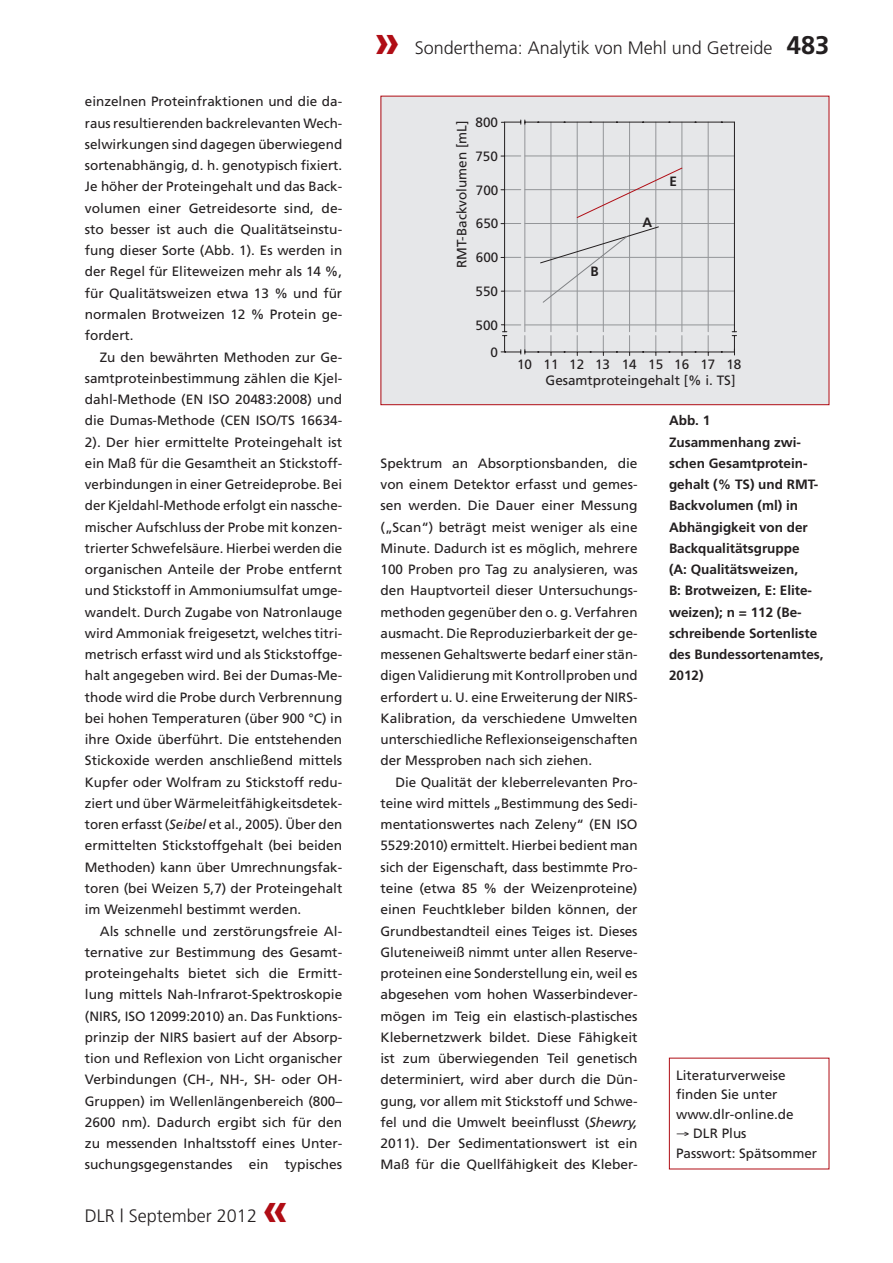
<style>
.page{position:relative;width:893px;height:1263px;background:#fff}
.page>*{position:absolute;margin:0;border:0;box-sizing:border-box;transform-origin:0 0}
.t1{font:700 46.5px "Frutiger";color:#b00d15}
.t2{font:300 18px "Frutiger";color:#231f20}
.t3{font:13.5px/21.3px "Frutiger";color:#231f20;text-align:justify}
.t4{font:700 13.5px/21.3px "Frutiger";color:#231f20}
.s1{font-style:italic}
.s2{font-weight:700;font-size:46.5px;color:#b00d15}
.s3{font-weight:700;font-size:25.5px}
</style>
<div class="page">
<div style="left:381px;top:96px;width:448px;height:309px;background:#e6e7e9"></div>
<hr style="left:707px;top:122px;width:1px;height:210px;background:#939598">
<hr style="left:681px;top:122px;width:1px;height:210px;background:#939598">
<hr style="left:655px;top:122px;width:1px;height:210px;background:#939598">
<hr style="left:629px;top:122px;width:1px;height:210px;background:#939598">
<hr style="left:603px;top:122px;width:1px;height:210px;background:#939598">
<hr style="left:577px;top:122px;width:1px;height:210px;background:#939598">
<hr style="left:550px;top:122px;width:1px;height:210px;background:#939598">
<hr style="left:524px;top:122px;width:1px;height:210px;background:#939598">
<svg style="left:707px;top:336px;width:1px;height:20px"></svg>
<svg style="left:681px;top:336px;width:1px;height:20px"></svg>
<svg style="left:655px;top:336px;width:1px;height:20px"></svg>
<svg style="left:629px;top:336px;width:1px;height:20px"></svg>
<svg style="left:603px;top:336px;width:1px;height:20px"></svg>
<svg style="left:577px;top:336px;width:1px;height:20px"></svg>
<svg style="left:550px;top:336px;width:1px;height:20px"></svg>
<hr style="left:525px;top:352px;width:209px;height:1px;background:#231f20">
<hr style="left:525px;top:122px;width:209px;height:1px;background:#231f20">
<hr style="left:525px;top:156px;width:209px;height:1px;background:#939598">
<hr style="left:525px;top:189px;width:209px;height:1px;background:#939598">
<hr style="left:525px;top:223px;width:209px;height:1px;background:#939598">
<hr style="left:525px;top:257px;width:209px;height:1px;background:#939598">
<hr style="left:525px;top:291px;width:209px;height:1px;background:#939598">
<hr style="left:525px;top:325px;width:209px;height:1px;background:#939598">
<svg style="left:501px;top:156px;width:20px;height:1px"></svg>
<svg style="left:501px;top:189px;width:20px;height:1px"></svg>
<svg style="left:501px;top:223px;width:20px;height:1px"></svg>
<svg style="left:501px;top:257px;width:20px;height:1px"></svg>
<svg style="left:501px;top:291px;width:20px;height:1px"></svg>
<hr style="left:504px;top:122px;width:1px;height:210px;background:#231f20">
<svg style="left:501px;top:324px;width:24px;height:30px"></svg>
<hr style="left:734px;top:122px;width:1px;height:210px;background:#231f20">
<svg style="left:576px;top:167px;width:107px;height:52px"></svg>
<svg style="left:539px;top:226px;width:120px;height:77px"></svg>
<svg style="left:501px;top:120px;width:24px;height:4px"></svg>
<svg style="left:732px;top:331px;width:4px;height:24px"></svg>
<p class="t3" style="left:85px;top:92px;width:259px">einzelnen Proteinfraktionen und die da&shy;raus resultierenden backrelevanten Wech&shy;selwirkungen sind dagegen überwiegend sortenabhängig, d. h. genotypisch fixiert.<br>Je höher der Proteingehalt und das Back&shy;volumen einer Getreidesorte sind, de&shy;sto besser ist auch die Qualitätseinstu&shy;fung dieser Sorte (Abb. 1). Es werden in der Regel für Eliteweizen mehr als 14 %, für Qualitätsweizen etwa 13 % und für normalen Brotweizen 12 % Protein ge&shy;fordert.</p>
<p class="t3" style="left:85px;top:347px;width:259px;text-indent:15px">Zu den bewährten Methoden zur Ge&shy;samtproteinbestimmung zählen die Kjel&shy;dahl-Methode (EN ISO 20483:2008) und die Dumas-Methode (CEN ISO/TS 16634- 2). Der hier ermittelte Proteingehalt ist ein Maß für die Gesamtheit an Stickstoff&shy;verbindungen in einer Getreideprobe. Bei der Kjeldahl-Methode erfolgt ein nassche&shy;mischer Aufschluss der Probe mit konzen&shy;trierter Schwefelsäure. Hierbei werden die organischen Anteile der Probe entfernt und Stickstoff in Ammoniumsulfat umge&shy;wandelt. Durch Zugabe von Natronlauge wird Ammoniak freigesetzt, welches titri&shy;metrisch erfasst wird und als Stickstoffge&shy;halt angegeben wird. Bei der Dumas-Me&shy;thode wird die Probe durch Verbrennung bei hohen Temperaturen (über 900 °C) in ihre Oxide überführt. Die entstehenden Stickoxide werden anschließend mittels Kupfer oder Wolfram zu Stickstoff redu&shy;ziert und über Wärmeleitfähigkeitsdetek&shy;toren erfasst (<span class="s1">Seibel</span> et al., 2005). Über den ermittelten Stickstoffgehalt (bei beiden Methoden) kann über Umrechnungsfak&shy;toren (bei Weizen 5,7) der Proteingehalt im Weizenmehl bestimmt werden.</p>
<p class="t3" style="left:85px;top:921px;width:259px;text-indent:15px">Als schnelle und zerstörungsfreie Al&shy;ternative zur Bestimmung des Gesamt&shy;proteingehalts bietet sich die Ermitt&shy;lung mittels Nah-Infrarot-Spektroskopie (NIRS, ISO 12099:2010) an. Das Funktions&shy;prinzip der NIRS basiert auf der Absorp&shy;tion und Reflexion von Licht organischer Verbindungen (CH-, NH-, SH- oder OH-Gruppen) im Wellenlängenbereich (800– 2600 nm). Dadurch ergibt sich für den zu messenden Inhaltsstoff eines Unter&shy;suchungsgegenstandes ein typisches</p>
<h2 class="t2" style="left:85px;top:1209px;width:174px">DLR | September 2012</h2>
<h1 class="t1" style="left:262px;top:1190px;width:27px">«</h1>
<h2 class="t2" style="left:374px;top:40px;width:456px"><span class="s2">»</span> Sonderthema: Analytik von Mehl und Getreide <span class="s3">483</span></h2>
<p class="t3" style="left:475px;top:113px;width:24px">800</p>
<p class="t3" style="left:475px;top:146px;width:24px">750</p>
<p class="t3" style="left:476px;top:180px;width:24px">700</p>
<p class="t3" style="left:476px;top:214px;width:24px">650</p>
<p class="t3" style="left:476px;top:248px;width:24px">600</p>
<p class="t3" style="left:475px;top:282px;width:24px">550</p>
<p class="t3" style="left:475px;top:312px;width:24px;line-height:27.3px;text-align:right">500<br>0</p>
<p class="t3" style="left:452px;top:268px;width:149px;rotate:-90deg">RMT-Backvolumen [mL]</p>
<p class="t4" style="left:590px;top:262px;width:10px">B</p>
<p class="t4" style="left:642px;top:213px;width:11px">A</p>
<p class="t4" style="left:669px;top:172px;width:9px">E</p>
<p class="t3" style="left:517px;top:354px;width:226px">10 11 12 13 14 15 16 17 18</p>
<p class="t3" style="left:545px;top:371px;width:191px">Gesamtproteingehalt [% i. TS]</p>
<p class="t3" style="left:380px;top:454px;width:258px">Spektrum an Absorptionsbanden, die von einem Detektor erfasst und gemes&shy;sen werden. Die Dauer einer Messung („Scan“) beträgt meist weniger als eine Minute. Dadurch ist es möglich, mehrere 100 Proben pro Tag zu analysieren, was den Hauptvorteil dieser Untersuchungs&shy;methoden gegenüber den o. g. Verfahren ausmacht. Die Reproduzierbarkeit der ge&shy;messenen Gehaltswerte bedarf einer stän&shy;digen Validierung mit Kontrollproben und erfordert u. U. eine Erweiterung der NIRS-Kalibration, da verschiedene Umwelten unterschiedliche Reflexionseigenschaften der Messproben nach sich ziehen.</p>
<p class="t3" style="left:380px;top:772px;width:258px;text-indent:15px">Die Qualität der kleberrelevanten Pro&shy;teine wird mittels „Bestimmung des Sedi&shy;mentationswertes nach Zeleny“ (EN ISO 5529:2010) ermittelt. Hierbei bedient man sich der Eigenschaft, dass bestimmte Pro&shy;teine (etwa 85 % der Weizenproteine) einen Feuchtkleber bilden können, der Grundbestandteil eines Teiges ist. Dieses Gluteneiweiß nimmt unter allen Reserve&shy;proteinen eine Sonderstellung ein, weil es abgesehen vom hohen Wasserbindever&shy;mögen im Teig ein elastisch-plastisches Klebernetzwerk bildet. Diese Fähigkeit ist zum überwiegenden Teil genetisch determiniert, wird aber durch die Dün&shy;gung, vor allem mit Stickstoff und Schwe&shy;fel und die Umwelt beeinflusst (<span class="s1">Shewry, </span>2011). Der Sedimentationswert ist ein Maß für die Quellfähigkeit des Kleber-</p>
<p class="t4" style="left:669px;top:411px;width:156px">Abb. 1<br>Zusammenhang zwi&shy;schen Gesamtprotein&shy;gehalt (% TS) und RMT-<br>Backvolumen (ml) in<br>Abhängigkeit von der<br>Backqualitätsgruppe<br>(A: Qualitätsweizen,<br>B: Brotweizen, E: Elite&shy;weizen); n = 112 (Be&shy;schreibende Sortenliste des Bundessortenamtes,<br>2012)</p>
<p class="t3" style="left:676px;top:1066px;width:119px;line-height:19.5px;text-align:left">Literaturverweise finden Sie unter www.dlr-online.de</p>
<p class="t3" style="left:676px;top:1125px;width:143px;line-height:19.5px">→ DLR Plus<br>Passwort: Spätsommer</p>
</div>
